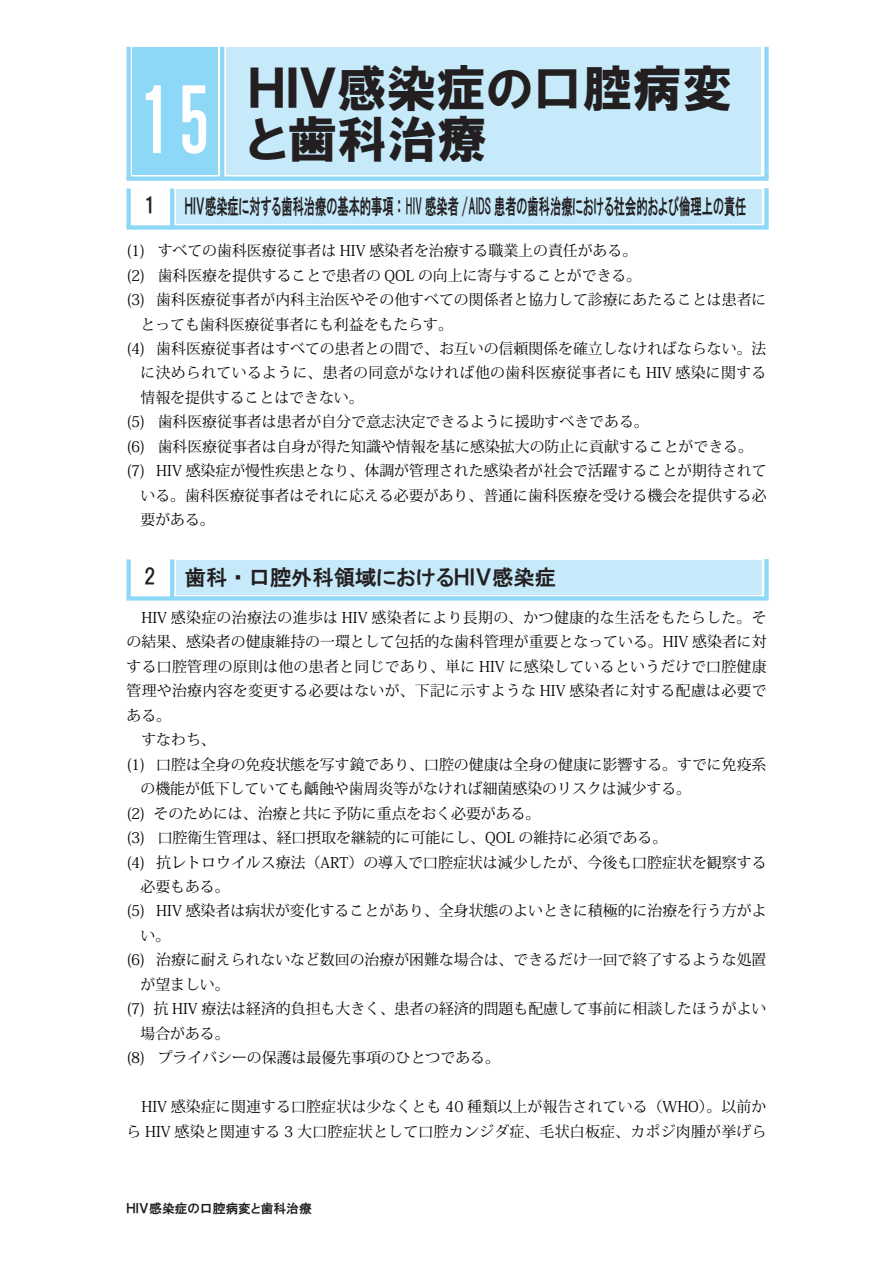
<style>
.page{position:relative;width:893px;height:1263px;background:#fff}
.page>*{position:absolute;margin:0;border:0;box-sizing:border-box;transform-origin:0 0}
.t1{font:49.95px/51px "HGP Soei Kakugothic UB";color:#231f20}
.t2{font:21.3px "HGP Gothic E";color:#231f20;scale:.53 1}
.t3{font:21.3px "HGP Gothic E";color:#231f20}
.t4{font:14.85px/24.5px "Koz Min Pr 6 N";color:#030303}
.t5{font:14.85px "Koz Min Pr 6 N";letter-spacing:.025em;color:#030303}
.t6{font:14.85px "Koz Min Pr 6 N";letter-spacing:.02em;color:#030303}
.t7{font:12.75px "HGP Gothic E";color:#231f20}
.s1{font-family:"HG Gothic E";font-size:85.05px;color:#fff}
</style>
<div class="page">
<div style="left:226px;top:47px;width:535px;height:127px;background:#c6eafa"></div>
<div style="left:133px;top:47px;width:85px;height:127px;background:#8dd7f7"></div>
<div style="left:126px;top:47px;width:5px;height:132px;background:#8dd7f7"></div>
<hr style="left:220px;top:47px;width:4px;height:132px;background:#8dd7f7">
<div style="left:764px;top:47px;width:5px;height:132px;background:#8dd7f7"></div>
<div style="left:126px;top:176px;width:643px;height:5px;background:#8dd7f7"></div>
<div style="left:126px;top:225px;width:643px;height:5px;background:#8dd7f7"></div>
<div style="left:126px;top:189px;width:5px;height:38px;background:#8dd7f7"></div>
<hr style="left:170px;top:189px;width:4px;height:38px;background:#8dd7f7">
<div style="left:764px;top:188px;width:5px;height:38px;background:#8dd7f7"></div>
<div style="left:176px;top:189px;width:586px;height:34px;background:#c6eafa"></div>
<div style="left:126px;top:596px;width:643px;height:5px;background:#8dd7f7"></div>
<div style="left:126px;top:559px;width:5px;height:39px;background:#8dd7f7"></div>
<hr style="left:170px;top:559px;width:4px;height:39px;background:#8dd7f7">
<div style="left:764px;top:559px;width:5px;height:38px;background:#8dd7f7"></div>
<div style="left:176px;top:560px;width:586px;height:34px;background:#c6eafa"></div>
<h1 class="t1" style="left:137px;top:62px;width:597px;text-indent:111px">ＨＩＶ感染症の口腔病変<br><span class="s1">15</span> と歯科治療</h1>
<h2 class="t3" style="left:144px;top:194px;width:13px">1</h2>
<h2 class="t2" style="left:185px;top:195px;width:1061px">ＨＩＶ感染症に対する歯科治療の基本的事項： HIV 感染者 /AIDS 患者の歯科治療における社会的および倫理上の責任</h2>
<p class="t4" style="left:126px;top:239px;width:512px">(1) すべての歯科医療従事者は HIV 感染者を治療する職業上の責任がある。</p>
<p class="t4" style="left:126px;top:263px;width:516px">(2) 歯科医療を提供することで患者の QOL の向上に寄与することができる。</p>
<p class="t4" style="left:126px;top:288px;width:641px">(3) 歯科医療従事者が内科主治医やその他すべての関係者と協力して診療にあたることは患者に</p>
<p class="t4" style="left:140px;top:312px;width:314px">とっても歯科医療従事者にも利益をもたらす。</p>
<p class="t4" style="left:126px;top:337px;width:641px">(4) 歯科医療従事者はすべての患者との間で、お互いの信頼関係を確立しなければならない。法</p>
<p class="t5" style="left:140px;top:365px;width:628px">に決められているように、患者の同意がなければ他の歯科医療従事者にも HIV 感染に関する</p>
<p class="t4" style="left:140px;top:386px;width:225px">情報を提供することはできない。</p>
<p class="t4" style="left:126px;top:410px;width:524px">(5) 歯科医療従事者は患者が自分で意志決定できるように援助すべきである。</p>
<p class="t4" style="left:126px;top:434px;width:628px">(6) 歯科医療従事者は自身が得た知識や情報を基に感染拡大の防止に貢献することができる。</p>
<p class="t4" style="left:126px;top:459px;width:642px">(7) HIV 感染症が慢性疾患となり、体調が管理された感染者が社会で活躍することが期待されて</p>
<p class="t4" style="left:140px;top:483px;width:628px">いる。歯科医療従事者はそれに応える必要があり、普通に歯科医療を受ける機会を提供する必</p>
<p class="t4" style="left:140px;top:508px;width:76px">要がある。</p>
<h2 class="t3" style="left:144px;top:565px;width:13px">2</h2>
<h2 class="t3" style="left:185px;top:566px;width:372px">歯科・口腔外科領域におけるＨＩＶ感染症</h2>
<p class="t5" style="left:126px;top:609px;width:642px">　HIV 感染症の治療法の進歩は HIV 感染者により長期の、かつ健康的な生活をもたらした。そ</p>
<p class="t4" style="left:126px;top:630px;width:642px">の結果、感染者の健康維持の一環として包括的な歯科管理が重要となっている。HIV 感染者に対</p>
<p class="t6" style="left:126px;top:658px;width:642px">する口腔管理の原則は他の患者と同じであり、単に HIV に感染しているというだけで口腔健康</p>
<p class="t6" style="left:126px;top:682px;width:642px">管理や治療内容を変更する必要はないが、下記に示すような HIV 感染者に対する配慮は必要で</p>
<p class="t4" style="left:126px;top:703px;width:46px">ある。</p>
<p class="t4" style="left:126px;top:728px;width:91px">　すなわち、</p>
<p class="t4" style="left:126px;top:752px;width:641px">(1) 口腔は全身の免疫状態を写す鏡であり、口腔の健康は全身の健康に影響する。すでに免疫系</p>
<p class="t4" style="left:140px;top:777px;width:552px">の機能が低下していても齲蝕や歯周炎等がなければ細菌感染のリスクは減少する。</p>
<p class="t4" style="left:126px;top:801px;width:415px">(2) そのためには、治療と共に予防に重点をおく必要がある。</p>
<p class="t4" style="left:126px;top:826px;width:542px">(3) 口腔衛生管理は、経口摂取を継続的に可能にし、QOL の維持に必須である。</p>
<p class="t4" style="left:126px;top:850px;width:642px">(4) 抗レトロウイルス療法（ART）の導入で口腔症状は減少したが、今後も口腔症状を観察する</p>
<p class="t4" style="left:140px;top:875px;width:91px">必要もある。</p>
<p class="t4" style="left:126px;top:899px;width:642px">(5) HIV 感染者は病状が変化することがあり、全身状態のよいときに積極的に治療を行う方がよ</p>
<p class="t4" style="left:140px;top:923px;width:31px">い。</p>
<p class="t4" style="left:126px;top:948px;width:641px">(6) 治療に耐えられないなど数回の治療が困難な場合は、できるだけ一回で終了するような処置</p>
<p class="t4" style="left:140px;top:972px;width:91px">が望ましい。</p>
<p class="t4" style="left:126px;top:997px;width:641px">(7) 抗 HIV 療法は経済的負担も大きく、患者の経済的問題も配慮して事前に相談したほうがよい</p>
<p class="t4" style="left:140px;top:1021px;width:91px">場合がある。</p>
<p class="t4" style="left:126px;top:1046px;width:375px">(8) プライバシーの保護は最優先事項のひとつである。</p>
<p class="t4" style="left:126px;top:1095px;width:641px">　HIV 感染症に関連する口腔症状は少なくとも 40 種類以上が報告されている（WHO）。以前から HIV 感染と関連する 3 大口腔症状として口腔カンジダ症、毛状白板症、カポジ肉腫が挙げら</p>
<p class="t7" style="left:126px;top:1202px;width:187px">ＨＩＶ感染症の口腔病変と歯科治療</p>
</div>
